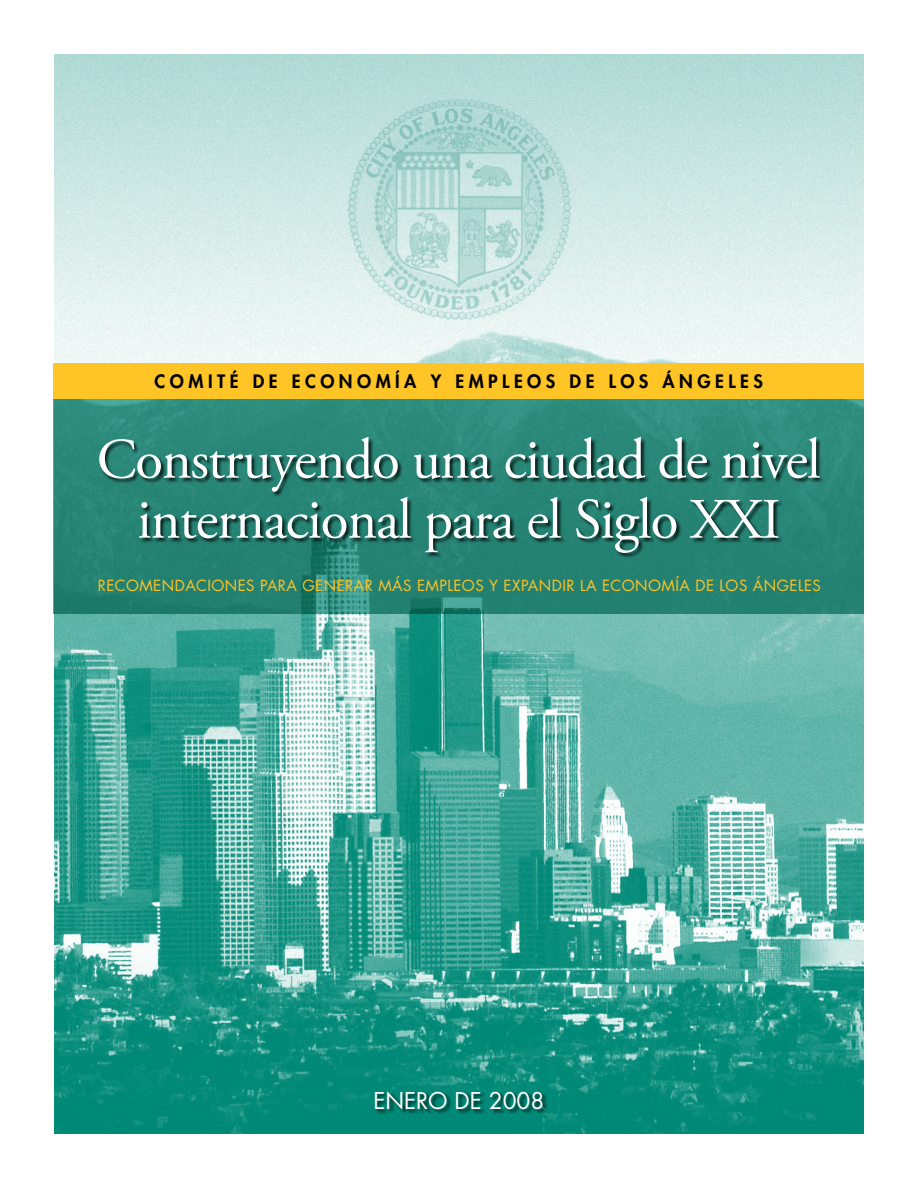
<style>
.page{position:relative;width:918px;height:1188px;background:#fff}
.page>*{position:absolute;margin:0;border:0;box-sizing:border-box;transform-origin:0 0}
.t1{font:57px/60px "Adobe Garamond Pro";letter-spacing:-.02em;color:#fff;text-align:center}
.t2{font:22.5px "Futura";color:#fff}
.t3{font:800 18px "Futura";letter-spacing:.25em;color:#000}
.t4{font:15px "Futura";letter-spacing:.03em;color:#ffc425}
</style>
<div class="page">
<img style="left:54px;top:54px;width:810px;height:1080px">
<div style="left:54px;top:391px;width:810px;height:223px;background:#2d8b7d"></div>
<div style="left:99px;top:438px;width:819px;height:185px;background:#000;opacity:.75"></div>
<div style="left:375px;top:1091px;width:543px;height:58px;background:#000;opacity:.75"></div>
<img style="left:347px;top:98px;width:224px;height:221px">
<div style="left:54px;top:363px;width:810px;height:36px;background:#ffc425"></div>
<p class="t3" style="left:155px;top:370px;width:610px">COMITÉ DE ECONOMÍA Y EMPLEOS DE LOS ÁNGELES</p>
<h1 class="t1" style="left:97px;top:432px;width:726px">Construyendo una ciudad de nivel internacional para el Siglo XXI</h1>
<p class="t4" style="left:98px;top:576px;width:725px">RECOMENDACIONES PARA GENERAR MÁS EMPLEOS Y EXPANDIR LA ECONOMÍA DE LOS ÁNGELES</p>
<h2 class="t2" style="left:373px;top:1086px;width:172px">ENERO DE 2008</h2>
</div>
